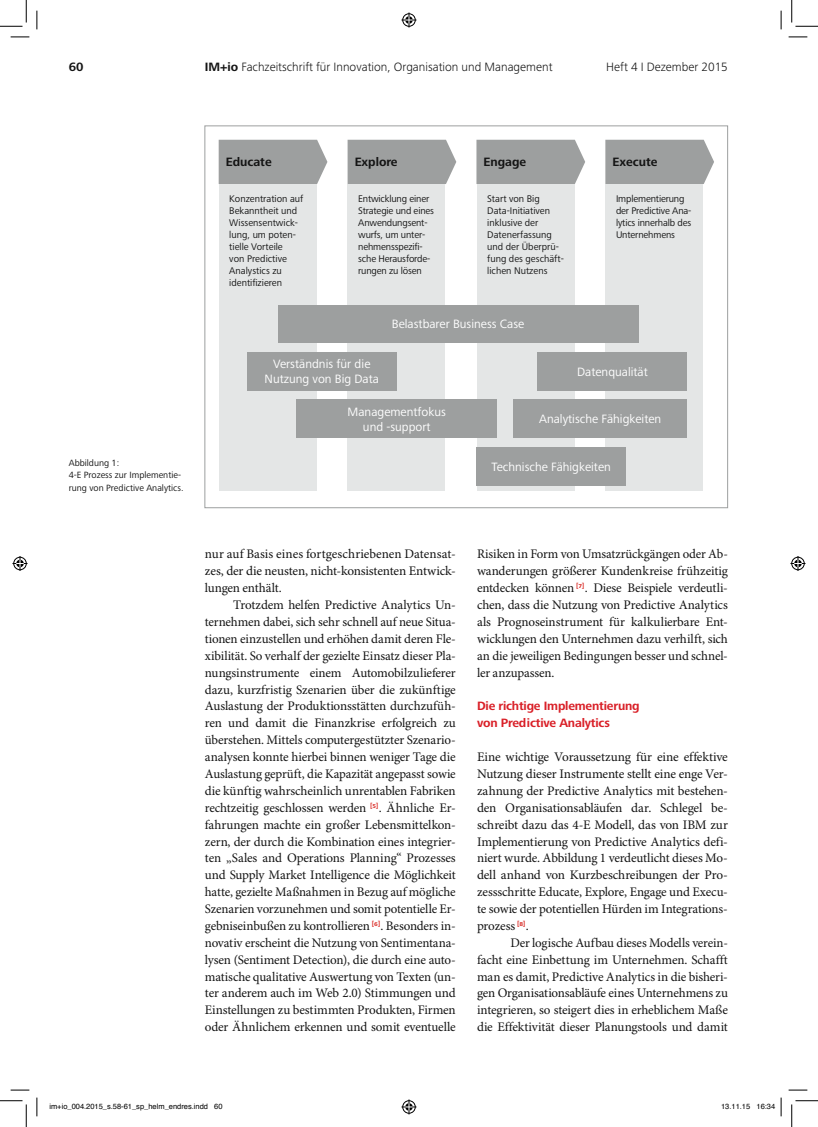
<style>
.page{position:relative;width:818px;height:1127px;background:#fff}
.page>*{position:absolute;margin:0;border:0;box-sizing:border-box;transform-origin:0 0}
.g0_fließtext{font:13.12px/16.9px "Minion Pro";letter-spacing:-.015em;color:#141414;text-align:justify}
.g1_fließtext_o_einzu{font:13.12px/16.9px "Minion Pro";letter-spacing:-.015em;color:#141414;text-align:justify}
.z0_zwischenüberschri{font:12.5px/15px "Frutiger Next Pro";color:#fff;text-align:center}
.t1{font:300 12.5px "Frutiger Next Pro";color:#141414}
.z0_zwischenüberschri-2{font:700 12.5px/16.9px "Frutiger Next Pro";letter-spacing:-.015em;color:#d91f27}
.z0_zwischenüberschri-3{font:700 12.5px "Frutiger Next Pro";color:#141414}
.z0_zwischenüberschri-4{font:10px/12px "Frutiger Next Pro";color:#141414}
.b0_bildunterschrift{font:9.38px/12.5px "Frutiger Next Pro";color:#141414}
.t2{font:7.5px "Helvetica";color:#000}
.s1{font-weight:700}
</style>
<div class="page">
<div style="left:219px;top:140px;width:108px;height:44px;background:#9d9f9f"></div>
<div style="left:348px;top:140px;width:108px;height:44px;background:#9d9f9f"></div>
<div style="left:476px;top:140px;width:109px;height:44px;background:#9d9f9f"></div>
<div style="left:605px;top:140px;width:109px;height:44px;background:#9d9f9f"></div>
<div style="left:219px;top:184px;width:97px;height:306px;background:#e4e6e6"></div>
<div style="left:605px;top:184px;width:98px;height:306px;background:#e4e6e6"></div>
<div style="left:477px;top:184px;width:97px;height:306px;background:#e4e6e6"></div>
<div style="left:348px;top:184px;width:97px;height:306px;background:#e4e6e6"></div>
<div style="left:278px;top:305px;width:360px;height:37px;background:#9d9f9f"></div>
<div style="left:247px;top:352px;width:149px;height:38px;background:#9d9f9f"></div>
<div style="left:296px;top:399px;width:201px;height:39px;background:#9d9f9f"></div>
<div style="left:513px;top:399px;width:174px;height:39px;background:#9d9f9f"></div>
<div style="left:538px;top:352px;width:149px;height:38px;background:#9d9f9f"></div>
<div style="left:476px;top:447px;width:150px;height:38px;background:#9d9f9f"></div>
<svg style="left:11px;top:36px;width:18px;height:2px"></svg>
<svg style="left:788px;top:36px;width:19px;height:2px"></svg>
<svg style="left:11px;top:1089px;width:18px;height:1px"></svg>
<svg style="left:788px;top:1089px;width:19px;height:1px"></svg>
<svg style="left:36px;top:11px;width:2px;height:18px"></svg>
<svg style="left:36px;top:1097px;width:2px;height:18px"></svg>
<svg style="left:780px;top:11px;width:2px;height:18px"></svg>
<svg style="left:0;top:0;width:27px;height:27px"></svg>
<svg style="left:0;top:1100px;width:27px;height:26px"></svg>
<svg style="left:791px;top:0;width:27px;height:27px"></svg>
<svg style="left:791px;top:1100px;width:27px;height:26px"></svg>
<svg style="left:401px;top:13px;width:15px;height:15px"></svg>
<svg style="left:401px;top:1099px;width:15px;height:15px"></svg>
<svg style="left:13px;top:556px;width:15px;height:15px"></svg>
<svg style="left:790px;top:556px;width:15px;height:15px"></svg>
<svg style="left:780px;top:1097px;width:2px;height:18px"></svg>
<p class="z0_zwischenüberschri-3" style="left:69px;top:59px;width:16px">60</p>
<p class="t1" style="left:205px;top:59px;width:349px"><span class="s1">IM+io</span> Fachzeitschrift für Innovation, Organisation und Management</p>
<p class="t1" style="left:606px;top:59px;width:123px">Heft 4 I Dezember 2015</p>
<p class="z0_zwischenüberschri-3" style="left:226px;top:155px;width:47px">Educate</p>
<p class="z0_zwischenüberschri-3" style="left:355px;top:155px;width:44px">Explore</p>
<p class="z0_zwischenüberschri-3" style="left:483px;top:155px;width:44px">Engage</p>
<p class="z0_zwischenüberschri-3" style="left:612px;top:155px;width:46px">Execute</p>
<p class="z0_zwischenüberschri-4" style="left:229px;top:192px;width:76px">Konzentration auf<br>Bekanntheit und<br>Wissensentwick&shy;lung, um poten&shy;tielle Vorteile<br>von Predictive<br>Analystics zu identifizieren</p>
<p class="z0_zwischenüberschri-4" style="left:616px;top:192px;width:77px">Implementierung der Predictive Ana&shy;lytics innerhalb des<br>Unternehmens</p>
<p class="z0_zwischenüberschri-4" style="left:358px;top:192px;width:77px">Entwicklung einer<br>Strategie und eines<br>Anwendungsent&shy;wurfs, um unter&shy;nehmensspezifi&shy;sche Herausforde&shy;rungen zu lösen</p>
<p class="z0_zwischenüberschri-4" style="left:487px;top:192px;width:78px">Start von Big<br>Data-Initiativen inklusive der<br>Datenerfassung und der Überprü&shy;fung des geschäft&shy;lichen Nutzens</p>
<p class="z0_zwischenüberschri" style="left:392px;top:316px;width:134px">Belastbarer Business Case</p>
<p class="b0_bildunterschrift" style="left:69px;top:456px;width:52px">Abbildung 1:</p>
<p class="b0_bildunterschrift" style="left:69px;top:469px;width:116px">4-E Prozess zur Implementie&shy;rung von Predictive Analytics.</p>
<p class="z0_zwischenüberschri" style="left:265px;top:356px;width:116px">Verständnis für die<br>Nutzung von Big Data</p>
<p class="z0_zwischenüberschri" style="left:348px;top:404px;width:100px">Managementfokus und -support</p>
<p class="z0_zwischenüberschri" style="left:539px;top:411px;width:124px">Analytische Fähigkeiten</p>
<p class="z0_zwischenüberschri" style="left:577px;top:364px;width:72px">Datenqualität</p>
<p class="z0_zwischenüberschri" style="left:491px;top:459px;width:121px">Technische Fähigkeiten</p>
<p class="g1_fließtext_o_einzu" style="left:205px;top:546px;width:252px">nur auf Basis eines fortgeschriebenen Datensat&shy;zes, der die neusten, nicht-konsistenten Entwick&shy;lungen enthält.</p>
<p class="g0_fließtext" style="left:205px;top:597px;width:252px;text-indent:28px">Trotzdem helfen Predictive Analytics Un&shy;ternehmen dabei, sich sehr schnell auf neue Situa&shy;tionen einzustellen und erhöhen damit deren Fle&shy;xibilität. So verhalf der gezielte Einsatz dieser Pla&shy;nungsinstrumente einem Automobilzulieferer dazu, kurzfristig Szenarien über die zukünftige Auslastung der Produktionsstätten durchzufüh&shy;ren und damit die Finanzkrise erfolgreich zu überstehen. Mittels computergestützter Szenario&shy;analysen konnte hierbei binnen weniger Tage die Auslastung geprüft, die Kapazität angepasst sowie die künftig wahrscheinlich unrentablen Fabriken rechtzeitig geschlossen werden <sup>[5]</sup>. Ähnliche Er&shy;fahrungen machte ein großer Lebensmittelkon&shy;zern, der durch die Kombination eines integrier&shy;ten „Sales and Operations Planning“ Prozesses und Supply Market Intelligence die Möglichkeit hatte, gezielte Maßnahmen in Bezug auf mögliche Szenarien vorzunehmen und somit potentielle Er&shy;gebniseinbußen zu kontrollieren <sup>[6]</sup>. Besonders in&shy;novativ erscheint die Nutzung von Sentimentana&shy;lysen (Sentiment Detection), die durch eine auto&shy;matische qualitative Auswertung von Texten (un&shy;ter anderem auch im Web 2.0) Stimmungen und Einstellungen zu bestimmten Produkten, Firmen oder Ähnlichem erkennen und somit eventuelle</p>
<p class="g0_fließtext" style="left:477px;top:546px;width:252px">Risiken in Form von Umsatzrückgängen oder Ab&shy;wanderungen größerer Kundenkreise frühzeitig entdecken können <sup>[7]</sup>. Diese Beispiele verdeutli&shy;chen, dass die Nutzung von Predictive Analytics als Prognoseinstrument für kalkulierbare Ent&shy;wicklungen den Unternehmen dazu verhilft, sich an die jeweiligen Bedingungen besser und schnel&shy;ler anzupassen.</p>
<p class="z0_zwischenüberschri-2" style="left:477px;top:697px;width:164px">Die richtige Implementierung von Predictive Analytics</p>
<p class="g1_fließtext_o_einzu" style="left:477px;top:748px;width:252px">Eine wichtige Voraussetzung für eine effektive Nutzung dieser Instrumente stellt eine enge Ver&shy;zahnung der Predictive Analytics mit bestehen&shy;den Organisationsabläufen dar. Schlegel be&shy;schreibt dazu das 4-E Modell, das von IBM zur Implementierung von Predictive Analytics defi&shy;niert wurde. Abbildung 1 verdeutlicht dieses Mo&shy;dell anhand von Kurzbeschreibungen der Pro&shy;zessschritte Educate, Explore, Engage und Execu&shy;te sowie der potentiellen Hürden im Integrations&shy;prozess <sup>[8]</sup>.</p>
<p class="g0_fließtext" style="left:477px;top:934px;width:252px;text-indent:33px">Der logische Aufbau dieses Modells verein&shy;facht eine Einbettung im Unternehmen. Schafft man es damit, Predictive Analytics in die bisheri&shy;gen Organisationsabläufe eines Unternehmens zu integrieren, so steigert dies in erheblichem Maße die Effektivität dieser Planungstools und damit</p>
<p class="t2" style="left:49px;top:1100px;width:175px">im+io_004.2015_s.58-61_sp_helm_endres.indd 60</p>
<p class="t2" style="left:721px;top:1100px;width:56px">13.11.15 16:34</p>
</div>
